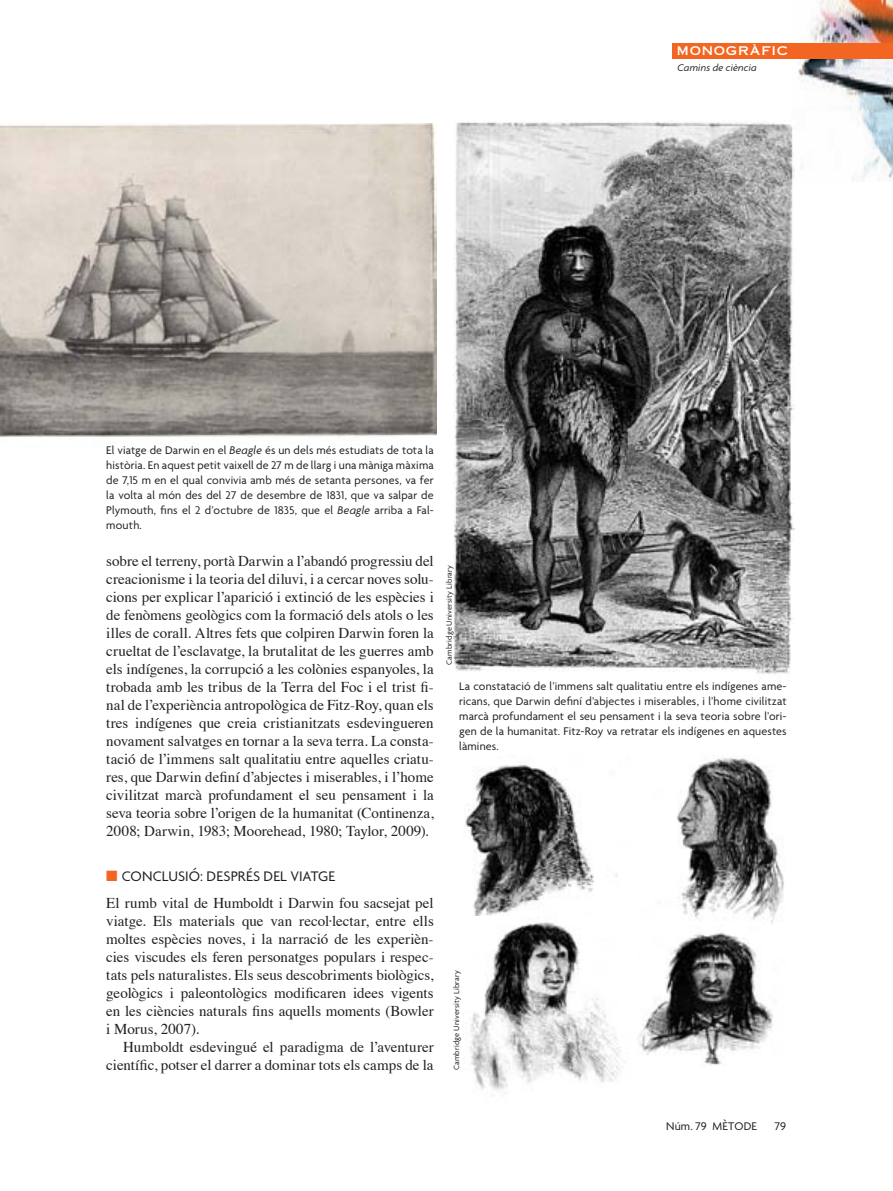
<style>
.page{position:relative;width:893px;height:1191px;background:#fff}
.page>*{position:absolute;margin:0;border:0;box-sizing:border-box;transform-origin:0 0}
.t1{font:15px/18px "Times";color:#231f20;text-align:justify}
.t2{font:15px "Agenda";letter-spacing:.01em;color:#231f20}
.t3{font:12px/15px "Agenda";letter-spacing:.015em;color:#231f20;text-align:justify}
.t4{font:12px "Copperplate Thirty One AB";letter-spacing:.06em;color:#fff}
.t5{font:italic 10.5px "Agenda";letter-spacing:.02em;color:#231f20}
.t6{font:8.25px "Agenda";letter-spacing:.02em;color:#231f20}
.s1{font-style:italic}
.s2{color:#f36621}
</style>
<div class="page">
<img style="left:792px;top:0;width:101px;height:181px">
<img style="left:0;top:123px;width:437px;height:315px">
<img style="left:454px;top:120px;width:340px;height:554px">
<img style="left:676px;top:755px;width:108px;height:169px">
<img style="left:637px;top:932px;width:136px;height:133px">
<img style="left:464px;top:765px;width:154px;height:151px">
<img style="left:469px;top:922px;width:151px;height:168px">
<div style="left:673px;top:43px;width:220px;height:15px;background:#f36621"></div>
<p class="t4" style="left:677px;top:44px;width:113px">MONOGRÀFIC</p>
<p class="t5" style="left:677px;top:63px;width:81px">Camins de ciència</p>
<p class="t3" style="left:106px;top:443px;width:329px">El viatge de Darwin en el <span class="s1">Beagle</span> és un dels més estudiats de tota la història. En aquest petit vaixell de 27 m de llarg i una màniga màxima de 7,15 m en el qual convivia amb més de setanta persones, va fer la volta al món des del 27 de desembre de 1831, que va salpar de Plymouth, fins el 2 d’octubre de 1835, que el <span class="s1">Beagle</span> arriba a Fal&shy;mouth.</p>
<p class="t1" style="left:106px;top:553px;width:329px">sobre el terreny, portà Darwin a l’abandó progressiu del creacionisme i la teoria del diluvi, i a cercar noves solu&shy;cions per explicar l’aparició i extinció de les espècies i de fenòmens geològics com la formació dels atols o les illes de corall. Altres fets que colpiren Darwin foren la crueltat de l’esclavatge, la brutalitat de les guerres amb els indígenes, la corrupció a les colònies espanyoles, la trobada amb les tribus de la Terra del Foc i el trist fi&shy;nal de l’experiència antropològica de Fitz-Roy, quan els tres indígenes que creia cristianitzats esdevingueren novament salvatges en tornar a la seva terra. La consta&shy;tació de l’immens salt qualitatiu entre aquelles criatu&shy;res, que Darwin definí d’abjectes i miserables, i l’home civilitzat marcà profundament el seu pensament i la seva teoria sobre l’origen de la humanitat (Continenza, 2008; Darwin, 1983; Moorehead, 1980; Taylor, 2009).</p>
<p class="t2" style="left:106px;top:870px;width:230px"><span class="s2">■</span> CONCLUSIÓ: DESPRÉS DEL VIATGE</p>
<p class="t1" style="left:106px;top:895px;width:329px">El rumb vital de Humboldt i Darwin fou sacsejat pel viatge. Els materials que van recol·lectar, entre ells moltes espècies noves, i la narració de les experièn&shy;cies viscudes els feren personatges populars i respec&shy;tats pels naturalistes. Els seus descobriments biològics, geo lògics i paleontològics modificaren idees vigents en les ciències naturals fins aquells moments (Bowler i Morus, 2007).</p>
<p class="t1" style="left:106px;top:1039px;width:329px;text-align:right">Humboldt esdevingué el paradigma de l’aventurer científic, potser el darrer a dominar tots els camps de la</p>
<p class="t6" style="left:446px;top:665px;width:101px;rotate:-90deg">Cambridge University Library</p>
<p class="t3" style="left:459px;top:679px;width:329px">La constatació de l’immens salt qualitatiu entre els indígenes ame&shy;ricans, que Darwin definí d’abjectes i miserables, i l’home civilitzat marcà profundament el seu pensament i la seva teoria sobre l’ori&shy;gen de la humanitat. Fitz-Roy va retratar els indígenes en aquestes làmines.</p>
<p class="t6" style="left:453px;top:1070px;width:101px;rotate:-90deg">Cambridge University Library</p>
<p class="t3" style="left:666px;top:1119px;width:92px">Núm. 79 MÈTODE</p>
<p class="t3" style="left:775px;top:1119px;width:13px">79</p>
</div>
